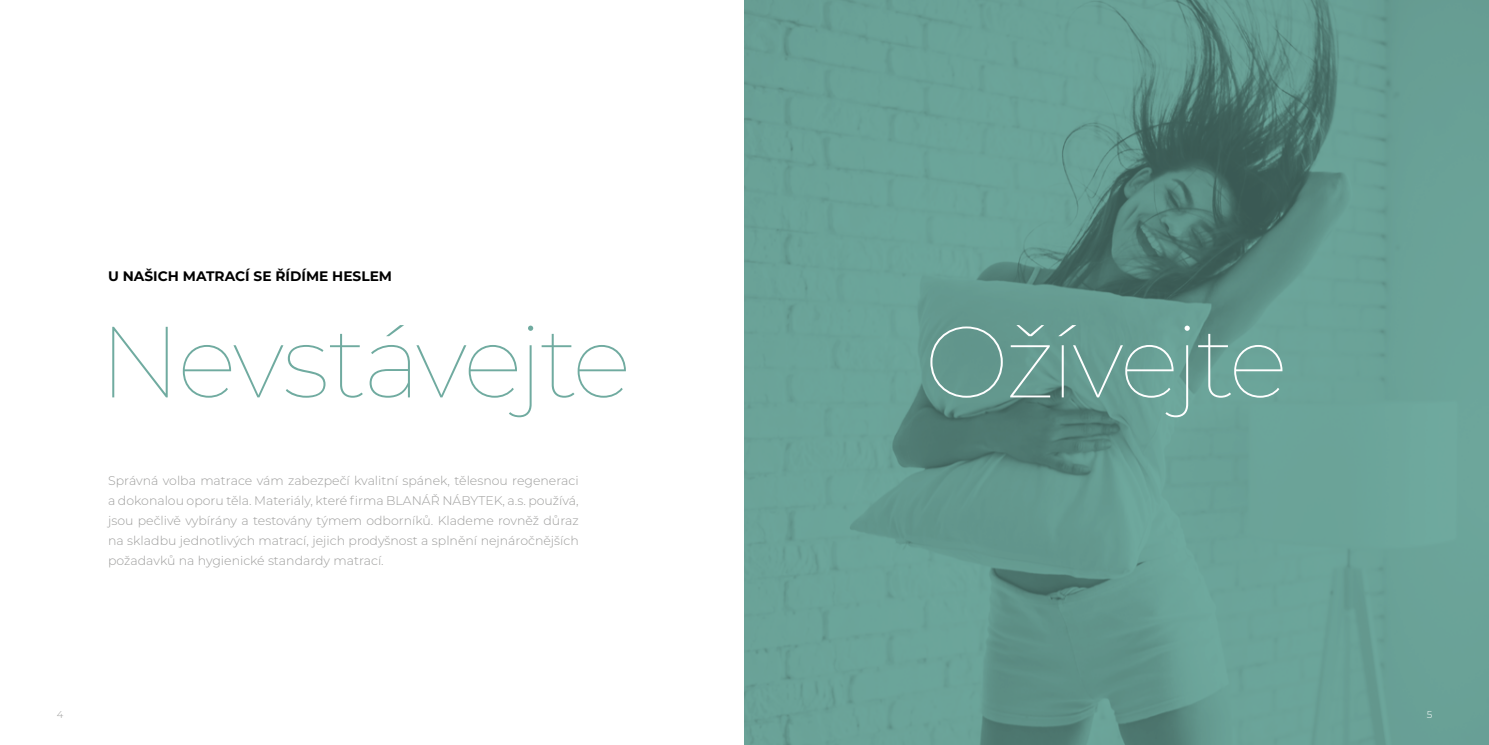
<style>
.page{position:relative;width:1489px;height:745px;background:#fff}
.page>*{position:absolute;margin:0;border:0;box-sizing:border-box;transform-origin:0 0}
.t1{font:100 100.75px "Montserrat";letter-spacing:-.035em;color:#70aba0}
.t2{font:100 100.75px "Montserrat";letter-spacing:-.04em;color:#fff}
.t3{font:700 13.75px "Montserrat";color:#000}
.t4{font:300 12.5px/20px "Montserrat";color:#9d9d9c;text-align:justify}
.t5{font:300 10px "Montserrat";color:#9d9d9c}
.t6{font:300 10px "Montserrat";color:#fff}
</style>
<div class="page">
<img style="left:744px;top:0;width:744px;height:744px">
<p class="t3" style="left:108px;top:265px;width:285px">U NAŠICH MATRACÍ SE ŘÍDÍME HESLEM</p>
<h1 class="t1" style="left:99px;top:294px;width:534px">Nevstávejte</h1>
<p class="t4" style="left:108px;top:470px;width:472px">Správná volba matrace vám zabezpečí kvalitní spánek, tělesnou regeneraci a dokonalou oporu těla. Materiály, které firma BLANÁŘ NÁBYTEK, a.s. používá, jsou pečlivě vybírány a testovány týmem odborníků. Klademe rovněž důraz na skladbu jednotlivých matrací, jejich prodyšnost a splnění nejnáročnějších požadavků na hygienické standardy matrací.</p>
<h1 class="t2" style="left:924px;top:294px;width:365px">Ožívejte</h1>
<p class="t5" style="left:57px;top:706px;width:8px">4</p>
<p class="t6" style="left:1426px;top:706px;width:7px">5</p>
</div>
